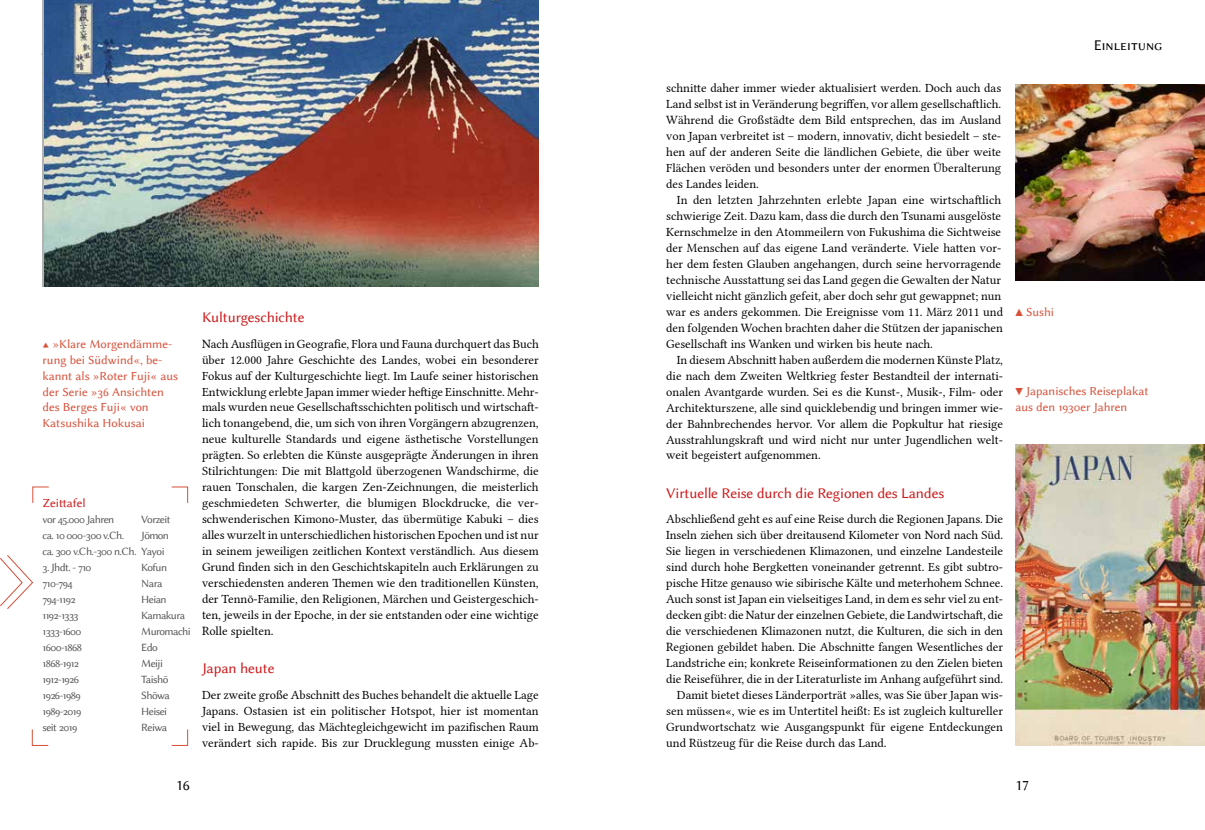
<style>
.page{position:relative;width:1205px;height:830px;background:#fff}
.page>*{position:absolute;margin:0;border:0;box-sizing:border-box;transform-origin:0 0}
.t1{font:15px "Lin Biolinum";letter-spacing:-.01em;color:#cd1719}
.t2{font:15px "Lin Biolinum Capitals";color:#000}
.t3{font:15px "Lin Biolinum";color:#000}
.t4{font:12.5px/16px "Lin Libertine";color:#000;text-align:justify}
.t5{font:12.5px/16px "Lin Biolinum";color:#d74f38}
.t6{font:12.5px "Lin Biolinum";color:#cd1719}
.t7{font:11.25px/16px "Lin Biolinum";letter-spacing:-.05em;color:#575756}
.s1{font-family:"Courier New"}
</style>
<div class="page">
<img style="left:44px;top:0;width:495px;height:286px">
<img style="left:1015px;top:84px;width:190px;height:196px">
<img style="left:1015px;top:444px;width:190px;height:301px">
<svg style="left:171px;top:486px;width:17px;height:17px"></svg>
<svg style="left:32px;top:486px;width:17px;height:17px"></svg>
<svg style="left:172px;top:729px;width:16px;height:16px"></svg>
<svg style="left:32px;top:729px;width:16px;height:16px"></svg>
<svg style="left:0;top:555px;width:33px;height:54px"></svg>
<p class="t5" style="left:43px;top:335px;width:137px">▲ »Klare Morgendämme&shy;rung bei Südwind«, be&shy;kannt als »Roter Fuji« aus der Serie »36 Ansichten des Berges Fuji« von<br>Katsushika Hokusai</p>
<p class="t6" style="left:43px;top:496px;width:44px">Zeittafel</p>
<p class="t7" style="left:43px;top:511px;width:73px">vor 45.000 Jahren</p>
<p class="t7" style="left:141px;top:511px;width:31px">Vorzeit</p>
<p class="t7" style="left:43px;top:527px;width:83px">ca. 10 000-300 v.Ch.</p>
<p class="t7" style="left:43px;top:527px;width:128px;text-indent:99px">Jōmon ca. 300 v.Ch.-300 n.Ch. Yayoi</p>
<p class="t7" style="left:43px;top:559px;width:50px">3. Jhdt. - 710</p>
<p class="t7" style="left:141px;top:559px;width:27px">Kofun</p>
<p class="t7" style="left:43px;top:575px;width:32px">710-794</p>
<p class="t7" style="left:141px;top:575px;width:23px">Nara</p>
<p class="t7" style="left:43px;top:591px;width:35px">794-1192</p>
<p class="t7" style="left:141px;top:591px;width:27px">Heian</p>
<p class="t7" style="left:43px;top:607px;width:38px">1192-1333</p>
<p class="t7" style="left:141px;top:607px;width:45px">Kamakura</p>
<p class="t7" style="left:43px;top:623px;width:40px">1333-1600</p>
<p class="t7" style="left:141px;top:623px;width:51px">Muromachi</p>
<p class="t7" style="left:43px;top:639px;width:41px">1600-1868</p>
<p class="t7" style="left:141px;top:639px;width:18px">Edo</p>
<p class="t7" style="left:43px;top:655px;width:38px">1868-1912</p>
<p class="t7" style="left:141px;top:655px;width:23px">Meiji</p>
<p class="t7" style="left:43px;top:671px;width:38px">1912-1926</p>
<p class="t7" style="left:141px;top:671px;width:29px">Taishō</p>
<p class="t7" style="left:43px;top:686px;width:40px">1926-1989</p>
<p class="t7" style="left:141px;top:686px;width:30px">Shōwa</p>
<p class="t7" style="left:43px;top:702px;width:40px">1989-2019</p>
<p class="t7" style="left:141px;top:702px;width:27px">Heisei</p>
<p class="t7" style="left:43px;top:718px;width:36px">seit 2019</p>
<p class="t7" style="left:141px;top:718px;width:27px">Reiwa</p>
<p class="t1" style="left:202px;top:308px;width:104px">Kulturgeschichte</p>
<p class="t4" style="left:202px;top:334px;width:338px">Nach Ausflügen in Geografie, Flora und Fauna durchquert das Buch über 12.000 Jahre Geschichte des Landes, wobei ein besonderer Fokus auf der Kulturgeschichte liegt. Im Laufe seiner historischen Entwicklung erlebte Japan immer wieder heftige Einschnitte. Mehr&shy;mals wurden neue Gesellschaftsschichten politisch und wirtschaft&shy;lich tonangebend, die, um sich von ihren Vorgängern abzugrenzen, neue kulturelle Standards und eigene ästhetische Vorstellungen prägten. So erlebten die Künste ausgeprägte Änderungen in ihren Stilrichtungen: Die mit Blattgold überzogenen Wandschirme, die rauen Tonschalen, die kargen Zen-Zeichnungen, die meisterlich geschmiedeten Schwerter, die blumigen Blockdrucke, die ver&shy;schwenderischen Kimono-Muster, das übermütige Kabuki – dies alles wurzelt in unterschiedlichen historischen Epochen und ist nur in seinem jeweiligen zeitlichen Kontext verständlich. Aus diesem Grund finden sich in den Geschichtskapiteln auch Erklärungen zu verschiedensten anderen Themen wie den traditionellen Künsten, der Tennō-Familie, den Religionen, Märchen und Geistergeschich&shy;ten, jeweils in der Epoche, in der sie entstanden oder eine wichtige Rolle spielten.</p>
<p class="t1" style="left:202px;top:659px;width:74px">Japan heute</p>
<p class="t4" style="left:202px;top:685px;width:338px">Der zweite große Abschnitt des Buches behandelt die aktuelle Lage Japans. Ostasien ist ein politischer Hotspot, hier ist momentan viel in Bewegung, das Mächtegleichgewicht im pazifischen Raum verändert sich rapide. Bis zur Drucklegung mussten einige Ab-</p>
<p class="t2" style="left:1093px;top:37px;width:70px">Einleitung</p>
<p class="t4" style="left:666px;top:79px;width:336px">schnitte daher immer wieder aktualisiert werden. Doch auch das Land selbst ist in Veränderung begriffen, vor allem gesellschaftlich.<br>Während die Großstädte dem Bild entsprechen, das im Ausland von Japan verbreitet ist – modern, innovativ, dicht besiedelt – ste&shy;hen auf der anderen Seite die ländlichen Gebiete, die über weite Flächen veröden und besonders unter der enormen Überalterung des Landes leiden.</p>
<p class="t4" style="left:666px;top:190px;width:338px;text-align:left;text-indent:11px">In den letzten Jahrzehnten erlebte Japan eine wirtschaftlich schwierige Zeit. Dazu kam, dass die durch den Tsunami ausgelöste Kernschmelze in den Atommeilern von Fukushima die Sichtweise der Menschen auf das eigene Land veränderte. Viele hatten vor&shy;her dem festen Glauben angehangen, durch seine hervorragende technische Ausstattung sei das Land gegen die Gewalten der Natur vielleicht nicht gänzlich gefeit, aber doch sehr gut gewappnet; nun war es anders gekommen. Die Ereignisse vom 11. März 2011 und den folgenden Wochen brachten daher die Stützen der japanischen Gesellschaft ins Wanken und wirken bis heute nach.</p>
<p class="t4" style="left:666px;top:350px;width:338px;text-indent:11px">In diesem Abschnitt haben außerdem die modernen Künste Platz, die nach dem Zweiten Weltkrieg fester Bestandteil der internati&shy;onalen Avantgarde wurden. Sei es die Kunst-, Musik-, Film- oder Architekturszene, alle sind quicklebendig und bringen immer wie&shy;der Bahnbrechendes hervor. Vor allem die Popkultur hat riesige Ausstrahlungskraft und wird nicht nur unter Jugendlichen welt&shy;weit begeistert aufgenommen.</p>
<p class="t1" style="left:666px;top:484px;width:279px">Virtuelle Reise durch die Regionen des Landes</p>
<p class="t4" style="left:666px;top:509px;width:338px">Abschließend geht es auf eine Reise durch die Regionen Japans. Die</p>
<p class="t4" style="left:666px;top:525px;width:338px">Inseln ziehen sich über dreitausend Kilometer von Nord nach Süd.</p>
<p class="t4" style="left:666px;top:541px;width:338px">Sie liegen in verschiedenen Klimazonen, und einzelne Landesteile</p>
<p class="t4" style="left:666px;top:557px;width:338px">sind durch hohe Bergketten voneinander getrennt. Es gibt subtro-</p>
<p class="t4" style="left:666px;top:573px;width:338px">pische Hitze genauso wie sibirische Kälte und meterhohem Schnee.</p>
<p class="t4" style="left:666px;top:589px;width:338px">Auch sonst ist Japan ein vielseitiges Land, in dem es sehr viel zu ent-</p>
<p class="t4" style="left:666px;top:605px;width:338px">decken gibt: die Natur der einzelnen Gebiete, die Landwirtschaft, die</p>
<p class="t4" style="left:666px;top:621px;width:338px">die verschiedenen Klimazonen nutzt, die Kulturen, die sich in den</p>
<p class="t4" style="left:666px;top:637px;width:338px">Regionen gebildet haben. Die Abschnitte fangen Wesentliches der</p>
<p class="t4" style="left:666px;top:653px;width:338px">Landstriche ein; konkrete Reiseinformationen zu den Zielen bieten</p>
<p class="t4" style="left:666px;top:669px;width:338px">die Reiseführer, die in der Literaturliste im Anhang aufgeführt sind.</p>
<p class="t4" style="left:677px;top:685px;width:327px">Damit bietet dieses Länderporträt »alles, was Sie über Japan wis-</p>
<p class="t4" style="left:666px;top:701px;width:338px">sen müssen«, wie es im Untertitel heißt: Es ist zugleich kultureller</p>
<p class="t4" style="left:666px;top:717px;width:338px">Grundwortschatz wie Ausgangspunkt für eigene Entdeckungen</p>
<p class="t4" style="left:666px;top:733px;width:222px">und Rüstzeug für die Reise durch das Land.</p>
<p class="t5" style="left:1015px;top:303px;width:40px"><span class="s1">▲</span> Sushi</p>
<p class="t5" style="left:1015px;top:383px;width:135px"><span class="s1">▼</span> Japanisches Reiseplakat aus den 1930er Jahren</p>
<p class="t3" style="left:176px;top:776px;width:15px">16</p>
<p class="t3" style="left:1015px;top:776px;width:15px">17</p>
</div>
